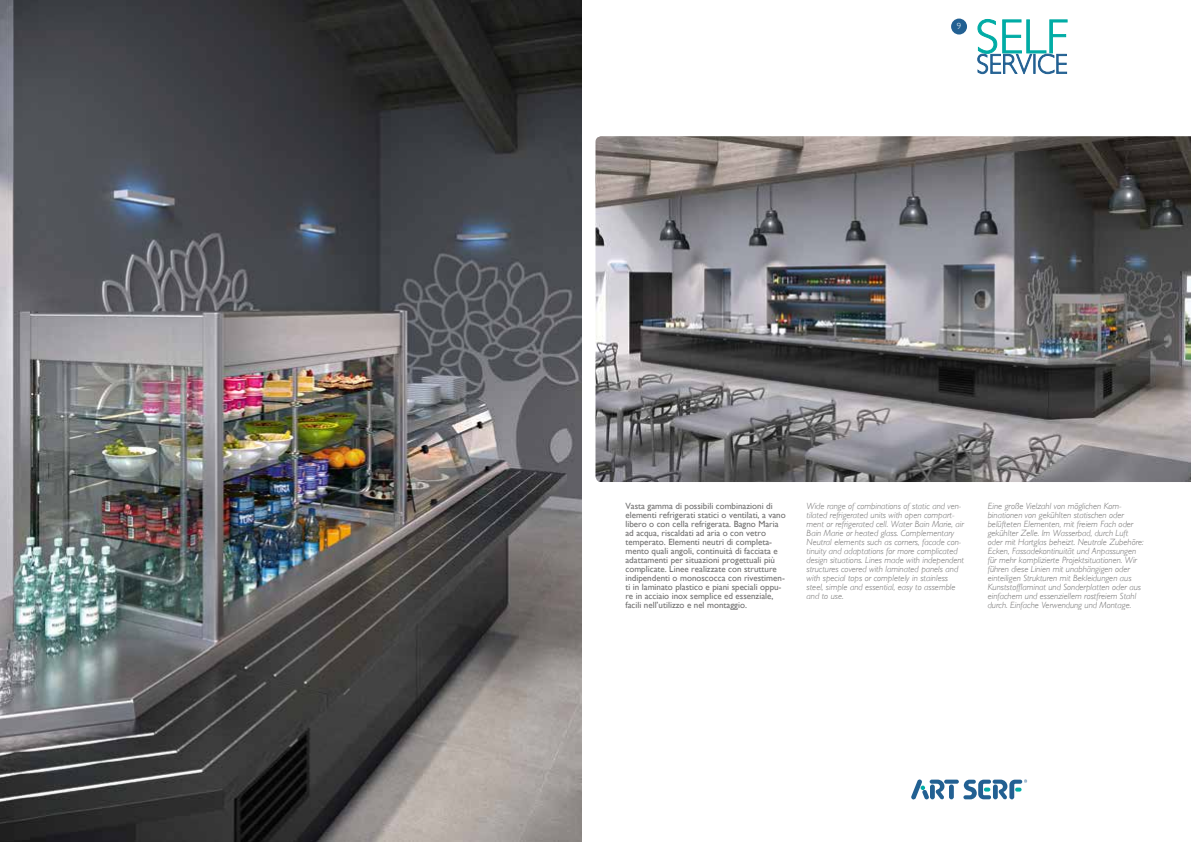
<style>
.page{position:relative;width:1191px;height:842px;background:#fff}
.page>*{position:absolute;margin:0;border:0;box-sizing:border-box;transform-origin:0 0}
.t1{font:italic 300 9px/9px "Gill Sans";color:#706f6f}
.t2{font:9px/9px "Gill Sans";color:#706f6f}
.t3{font:300 9px "Gill Sans";color:#fff}
</style>
<div class="page">
<svg style="left:944px;top:780px;width:15px;height:4px"></svg>
<hr style="left:949px;top:784px;width:4px;height:15px;background:#226092;border-radius:2px">
<svg style="left:963px;top:779px;width:64px;height:21px"></svg>
<svg style="left:911px;top:779px;width:33px;height:21px"></svg>
<div style="left:951px;top:19px;width:16px;height:16px;background:#226092;border-radius:50%"></div>
<img style="left:595px;top:136px;width:596px;height:346px">
<img style="left:0;top:0;width:581px;height:842px">
<svg style="left:977px;top:19px;width:90px;height:55px"></svg>
<p class="t3" style="left:956px;top:19px;width:6px">9</p>
<p class="t2" style="left:625px;top:501px;width:162px">Vasta gamma di possibili combinazioni di elementi refrigerati statici o ventilati, a vano libero o con cella refrigerata. Bagno Maria ad acqua, riscaldati ad aria o con vetro temperato. Elementi neutri di completa&shy;mento quali angoli, continuità di facciata e adattamenti per situazioni progettuali più complicate. Linee realizzate con strutture indipendenti o monoscocca con rivestimen&shy;ti in laminato plastico e piani speciali oppu&shy;re in acciaio inox semplice ed essenziale, facili nell’utilizzo e nel montaggio.</p>
<p class="t1" style="left:806px;top:501px;width:159px">Wide range of combinations of static and ven&shy;tilated refrigerated units with open compart&shy;ment or refrigerated cell. Water Bain Marie, air Bain Marie or heated glass. Complementary Neutral elements such as corners, facade con&shy;tinuity and adaptations for more complicated design situations. Lines made with independent structures covered with laminated panels and with special tops or completely in stainless steel, simple and essential, easy to assemble and to use.</p>
<p class="t1" style="left:987px;top:501px;width:157px">Eine große Vielzahl von möglichen Kom&shy;binationen von gekühlten statischen oder belüfteten Elementen, mit freiem Fach oder gekühlter Zelle. Im Wasserbad, durch Luft oder mit Hartglas beheizt. Neutrale Zubehöre:<br>Ecken, Fassadekontinuität und Anpassungen für mehr komplizierte Projektsituationen. Wir führen diese Linien mit unabhängigen oder einteiligen Strukturen mit Bekleidungen aus Kunststofflaminat und Sonderplatten oder aus einfachem und essenziellem rostfreiem Stahl durch. Einfache Verwendung und Montage.</p>
</div>
